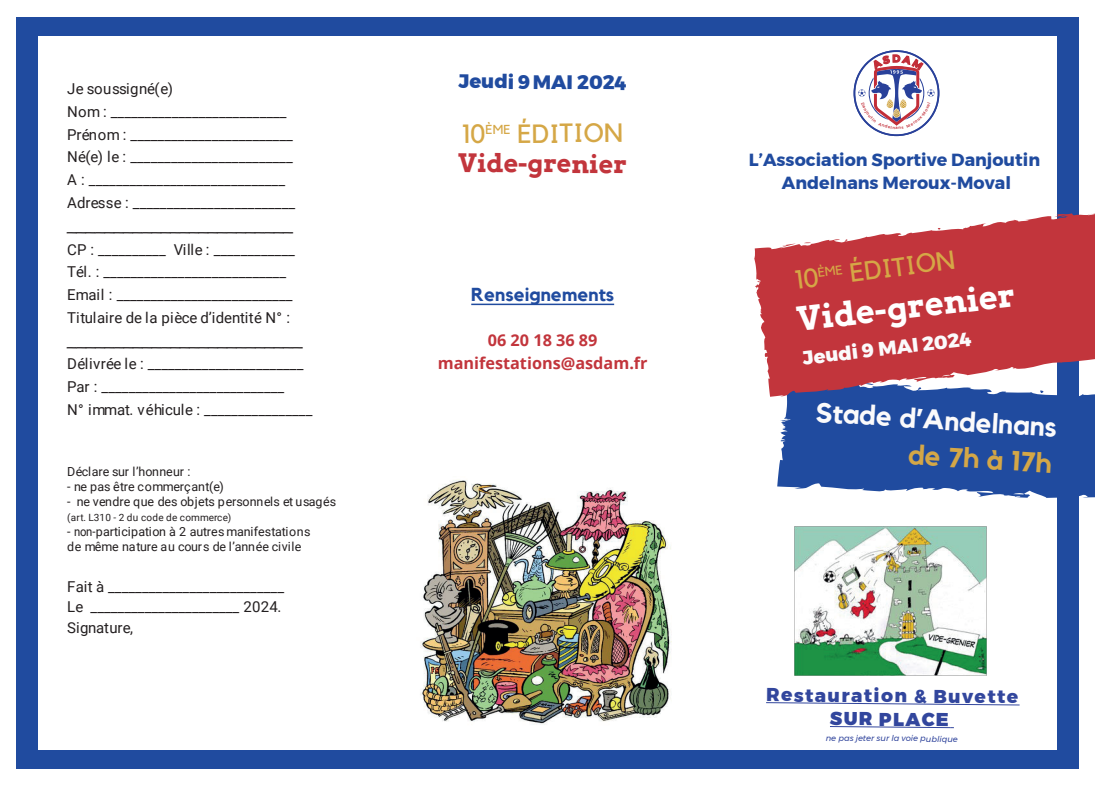
<style>
.page{position:relative;width:1095px;height:787px;background:#fff}
.page>*{position:absolute;margin:0;border:0;box-sizing:border-box;transform-origin:0 0}
.t1{font:700 32.5px "Arvo";color:#fff}
.t2{font:700 27.5px "Kollektif";color:#fbfafb}
.t3{font:700 27.5px "Kollektif";color:#d4a747}
.t4{font:26.25px "Kollektif";color:#d5a746}
.t5{font:700 25px "Arvo";color:#c2353c}
.t6{font:800 19.5px "Montserrat";color:#fbfafb}
.t7{font:800 19.5px "Montserrat";color:#204b9f}
.t8{font:700 18.75px "Kollektif";color:#204b9f}
.t9{font:800 18.62px "Montserrat";color:#32469d}
.t10{font:900 18.62px "Montserrat";color:#32469d}
.t11{font:700 17.5px/22.5px "Montserrat";color:#204b9f;text-align:center}
.t12{font:700 16.25px/22.5px "Open Sans";color:#c2353c;text-align:center}
.t13{font:15px/22.8px "Roboto";letter-spacing:.015em;color:#231f20}
.t14{font:15px "Comic Sans MS";color:#231f20}
.t15{font:12.5px/15px "Roboto";letter-spacing:-.01em;color:#231f20}
.t16{font:12.5px "Roboto";letter-spacing:.015em;color:#231f20}
.t17{font:600 10.25px "Montserrat";color:#c22d38}
.t18{font:10px "Roboto";letter-spacing:.015em;color:#231f20}
.t19{font:italic 8.25px "Montserrat";color:#32469d}
</style>
<div class="page">
<div style="left:16px;top:17px;width:1062px;height:752px;background:#204b9f"></div>
<div style="left:38px;top:37px;width:1019px;height:713px;background:#fff"></div>
<img style="left:794px;top:526px;width:193px;height:150px">
<svg style="left:777px;top:397px;width:318px;height:115px;fill:#204b9f"></svg>
<svg style="left:754px;top:201px;width:341px;height:196px;fill:#c2353c"></svg>
<svg style="left:766px;top:702px;width:254px;height:4px"></svg>
<svg style="left:830px;top:726px;width:124px;height:2px"></svg>
<hr style="left:471px;top:303px;width:143px;height:2px;background:#204b9f">
<img style="left:420px;top:480px;width:252px;height:245px">
<svg style="left:853px;top:50px;width:86px;height:86px"></svg>
<p class="t13" style="left:67px;top:77px;width:230px">Je soussigné(e)<br>Nom : __________________________ Prénom : ________________________ Né(e) le : ________________________ A : _____________________________ Adresse : ________________________</p>
<p class="t14" style="left:67px;top:214px;width:227px">________________________</p>
<p class="t13" style="left:67px;top:237px;width:229px">CP : __________ Ville : ____________ Tél. : ___________________________ Email : __________________________ Titulaire de la pièce d’identité N° :</p>
<p class="t14" style="left:67px;top:329px;width:237px">_________________________</p>
<p class="t13" style="left:67px;top:352px;width:247px">Délivrée le : _______________________<br>Par : ___________________________<br>N° immat. véhicule : ________________</p>
<p class="t15" style="left:67px;top:463px;width:125px">Déclare sur l’honneur :</p>
<p class="t16" style="left:67px;top:477px;width:158px">- ne pas être commerçant(e)</p>
<p class="t16" style="left:67px;top:492px;width:271px">- ne vendre que des objets personnels et usagés</p>
<p class="t18" style="left:67px;top:510px;width:166px">(art. L310 - 2 du code de commerce)</p>
<p class="t15" style="left:67px;top:523px;width:245px">- non-participation à 2 autres manifestations de même nature au cours de l’année civile</p>
<p class="t13" style="left:67px;top:576px;width:218px;line-height:20.2px">Fait à __________________________<br>Le ______________________ 2024.<br>Signature,</p>
<p class="t7" style="left:459px;top:65px;width:170px;rotate:1deg">Jeudi 9MAI 2024</p>
<h3 class="t4" style="left:462px;top:119px;width:162px;rotate:-1deg">10<sup>ÈME</sup> ÉDITION</h3>
<h3 class="t5" style="left:459px;top:146px;width:170px;rotate:1deg">Vide-grenier</h3>
<p class="t8" style="left:471px;top:284px;width:144px">Renseignements</p>
<p class="t12" style="left:438px;top:329px;width:211px">06 20 18 36 89 manifestations@asdam.fr</p>
<p class="t17" style="left:892px;top:50px;width:9px">D</p>
<p class="t11" style="left:749px;top:148px;width:293px">L’Association Sportive Danjoutin<br>Andelnans Meroux-Moval</p>
<h3 class="t4" style="left:794px;top:266px;width:162px;rotate:-8deg">10<sup>ÈME</sup> ÉDITION</h3>
<h1 class="t1" style="left:795px;top:298px;width:221px;rotate:-6deg">Vide-grenier</h1>
<p class="t6" style="left:801px;top:341px;width:171px;rotate:-6deg">Jeudi 9 MAI 2024</p>
<h2 class="t2" style="left:817px;top:395px;width:243px;rotate:4deg">Stade d’Andelnans</h2>
<h2 class="t3" style="left:910px;top:438px;width:144px;rotate:4deg">de 7h à 17h</h2>
<p class="t9" style="left:766px;top:678px;width:254px;rotate:1deg">Restauration &amp; Buvette</p>
<p class="t10" style="left:830px;top:702px;width:120px;rotate:1deg">SUR PLACE</p>
<p class="t19" style="left:826px;top:731px;width:134px;rotate:1deg">ne pas jeter sur la voie publique</p>
</div>
